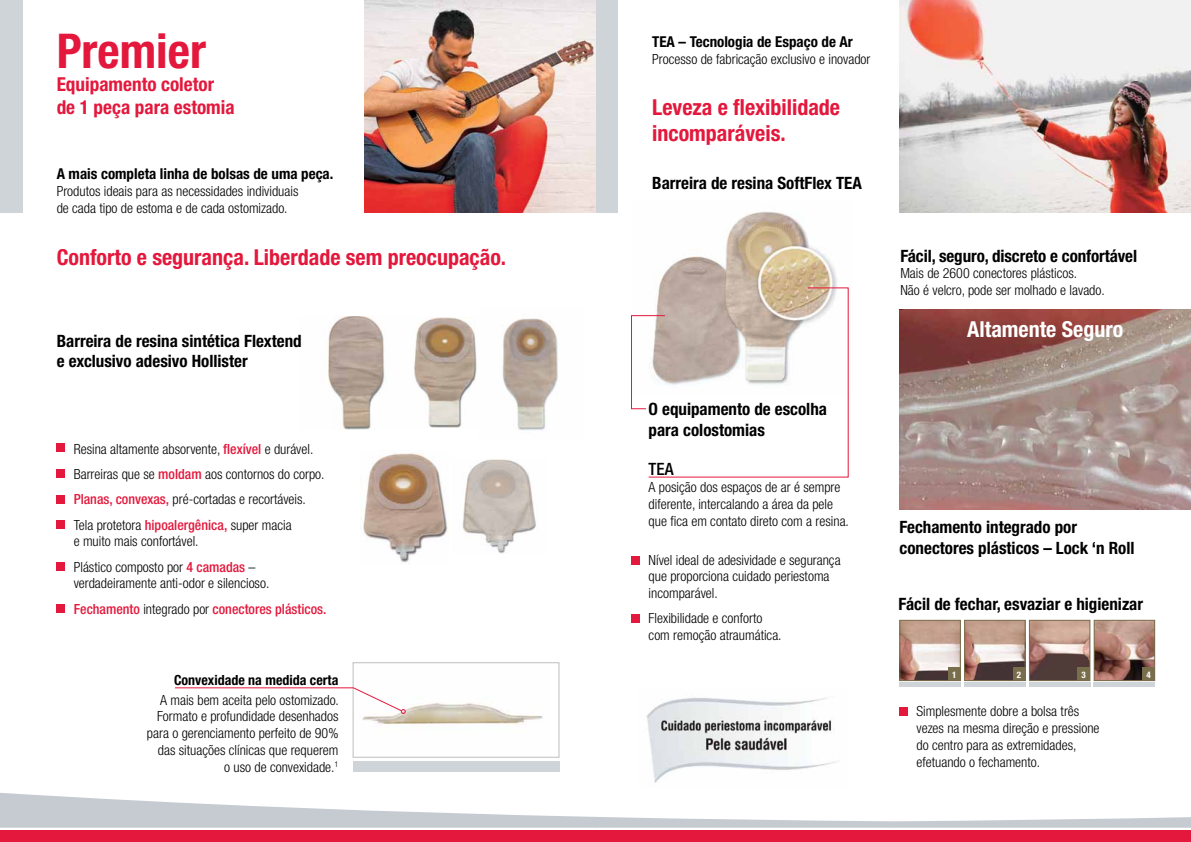
<style>
.page{position:relative;width:1191px;height:842px;background:#fff}
.page>*{position:absolute;margin:0;border:0;box-sizing:border-box;transform-origin:0 0}
.t1{font:700 condensed 48px "Helvetica Neue LT Std";color:#e3183c}
.t2{font:700 condensed 22px/26.4px "Helvetica Neue LT Std";color:#e3183c}
.t3{font:700 condensed 22px "Helvetica Neue LT Std";color:#fff}
.t4{font:700 condensed 19.2px/23px "Helvetica Neue LT Std";color:#e3183c}
.t5{font:700 condensed 17px/20.4px "Helvetica Neue LT Std";color:#000}
.t6{font:500 condensed 17px "Helvetica Neue LT Std";color:#000}
.t7{font:700 condensed 15px "Helvetica Neue LT Std";color:#000}
.t8{font:300 condensed 14px/16.8px "Helvetica Neue LT Std";color:#000}
.t9{font:700 condensed 14px "Helvetica Neue LT Std";color:#000}
.t10{font:700 condensed 9px "Helvetica Neue LT Std";color:#fff}
.s1{font-weight:500;color:#e3183c}
</style>
<div class="page">
<div style="left:0;top:0;width:23px;height:213px;background:#cfd4d8"></div>
<div style="left:595px;top:0;width:23px;height:213px;background:#cfd4d8"></div>
<img style="left:365px;top:0;width:230px;height:213px">
<img style="left:899px;top:0;width:292px;height:213px">
<img style="left:659px;top:211px;width:180px;height:76px">
<img style="left:362px;top:450px;width:87px;height:112px">
<img style="left:328px;top:316px;width:58px;height:114px">
<div style="left:57px;top:444px;width:8px;height:8px;background:#e3183c"></div>
<div style="left:631px;top:556px;width:9px;height:9px;background:#e3183c"></div>
<div style="left:899px;top:707px;width:9px;height:8px;background:#e3183c"></div>
<div style="left:631px;top:614px;width:9px;height:8px;background:#e3183c"></div>
<div style="left:57px;top:469px;width:8px;height:9px;background:#e3183c"></div>
<div style="left:57px;top:495px;width:8px;height:9px;background:#e3183c"></div>
<div style="left:57px;top:520px;width:8px;height:9px;background:#e3183c"></div>
<div style="left:57px;top:562px;width:8px;height:9px;background:#e3183c"></div>
<div style="left:57px;top:605px;width:8px;height:8px;background:#e3183c"></div>
<img style="left:462px;top:459px;width:74px;height:95px">
<img style="left:413px;top:318px;width:64px;height:110px">
<img style="left:502px;top:318px;width:56px;height:113px">
<div style="left:352px;top:761px;width:207px;height:11px;background:#cfd4d8"></div>
<img style="left:362px;top:703px;width:181px;height:28px">
<div style="left:352px;top:662px;width:207px;height:96px;border:1px solid #bcbec0"></div>
<img style="left:646px;top:697px;width:191px;height:86px">
<svg style="left:631px;top:287px;width:218px;height:191px"></svg>
<div style="left:0;top:830px;width:1191px;height:12px;background:#e3183c"></div>
<svg style="left:0;top:792px;width:1191px;height:36px"></svg>
<svg style="left:175px;top:687px;width:231px;height:27px"></svg>
<img style="left:901px;top:622px;width:57px;height:57px">
<div style="left:899px;top:620px;width:61px;height:61px;border:1px solid #796e4c"></div>
<div style="left:899px;top:682px;width:61px;height:5px;background:#cfd4d8"></div>
<div style="left:948px;top:668px;width:12px;height:13px;background:#796e4c"></div>
<img style="left:966px;top:622px;width:57px;height:57px">
<div style="left:964px;top:620px;width:61px;height:61px;border:1px solid #796e4c"></div>
<div style="left:964px;top:682px;width:61px;height:5px;background:#cfd4d8"></div>
<div style="left:1012px;top:668px;width:13px;height:13px;background:#796e4c"></div>
<img style="left:1031px;top:622px;width:57px;height:57px">
<div style="left:1029px;top:620px;width:61px;height:61px;border:1px solid #796e4c"></div>
<div style="left:1029px;top:682px;width:61px;height:5px;background:#cfd4d8"></div>
<div style="left:1077px;top:668px;width:13px;height:13px;background:#796e4c"></div>
<img style="left:1095px;top:622px;width:58px;height:57px">
<div style="left:1093px;top:620px;width:62px;height:61px;border:1px solid #796e4c"></div>
<div style="left:1093px;top:682px;width:62px;height:5px;background:#cfd4d8"></div>
<div style="left:1142px;top:668px;width:13px;height:13px;background:#796e4c"></div>
<img style="left:899px;top:310px;width:292px;height:200px">
<h1 class="t1" style="left:57px;top:22px;width:151px">Premier</h1>
<h3 class="t4" style="left:57px;top:73px;width:179px">Equipamento coletor de 1 peça para estomia</h3>
<p class="t7" style="left:57px;top:165px;width:278px">A mais completa linha de bolsas de uma peça.</p>
<p class="t8" style="left:57px;top:182px;width:243px">Produtos ideais para as necessidades individuais de cada tipo de estoma e de cada ostomizado.</p>
<h2 class="t2" style="left:57px;top:244px;width:451px">Conforto e segurança. Liberdade sem preocupação.</h2>
<p class="t5" style="left:57px;top:330px;width:246px">Barreira de resina sintética Flextend e exclusivo adesivo Hollister</p>
<p class="t8" style="left:74px;top:436px;width:252px;line-height:25.3px">Resina altamente absorvente, <span class="s1">flexível</span> e durável.<br>Barreiras que se <span class="s1">moldam</span> aos contornos do corpo.<br><span class="s1">Planas, convexas,</span> pré-cortadas e recortáveis.<br>Tela protetora <span class="s1">hipoalergênica,</span> super macia</p>
<p class="t8" style="left:74px;top:529px;width:183px;line-height:25.3px">e muito mais confortável.<br>Plástico composto por <span class="s1">4 camadas</span> –</p>
<p class="t8" style="left:74px;top:571px;width:254px;line-height:25.3px">verdadeiramente anti-odor e silencioso.<br><span class="s1">Fechamento</span> integrado por <span class="s1">conectores plásticos.</span></p>
<p class="t9" style="left:174px;top:671px;width:166px">Convexidade na medida certa</p>
<p class="t8" style="left:147px;top:691px;width:193px;text-align:right">A mais bem aceita pelo ostomizado.<br>Formato e profundidade desenhados para o gerenciamento perfeito de 90% das situações clínicas que requerem<br>o uso de convexidade.<sup>1</sup></p>
<p class="t7" style="left:652px;top:32px;width:202px">TEA – Tecnologia de Espaço de Ar</p>
<p class="t8" style="left:652px;top:50px;width:220px">Processo de fabricação exclusivo e inovador</p>
<h2 class="t2" style="left:652px;top:94px;width:189px">Leveza e flexibilidade incomparáveis.</h2>
<p class="t5" style="left:652px;top:173px;width:211px">Barreira de resina SoftFlex TEA</p>
<p class="t5" style="left:648px;top:399px;width:180px">O equipamento de escolha para colostomias</p>
<p class="t6" style="left:648px;top:459px;width:26px">TEA</p>
<p class="t8" style="left:648px;top:478px;width:202px">A posição dos espaços de ar é sempre diferente, intercalando a área da pele que fica em contato direto com a resina.</p>
<p class="t8" style="left:648px;top:551px;width:193px">Nível ideal de adesividade e segurança que proporciona cuidado periestoma incomparável.</p>
<p class="t8" style="left:648px;top:610px;width:134px">Flexibilidade e conforto com remoção atraumática.</p>
<p class="t5" style="left:900px;top:245px;width:238px">Fácil, seguro, discreto e confortável</p>
<p class="t8" style="left:900px;top:265px;width:206px">Mais de 2600 conectores plásticos.<br>Não é velcro, pode ser molhado e lavado.</p>
<h2 class="t3" style="left:967px;top:315px;width:157px">Altamente Seguro</h2>
<p class="t5" style="left:899px;top:517px;width:236px">Fechamento integrado por conectores plásticos – Lock ‘n Roll</p>
<p class="t5" style="left:898px;top:593px;width:246px">Fácil de fechar, esvaziar e higienizar</p>
<p class="t10" style="left:952px;top:669px;width:6px">1</p>
<p class="t10" style="left:1017px;top:669px;width:6px">2</p>
<p class="t10" style="left:1081px;top:669px;width:6px">3</p>
<p class="t10" style="left:1146px;top:669px;width:6px">4</p>
<p class="t8" style="left:916px;top:703px;width:184px">Simplesmente dobre a bolsa três vezes na mesma direção e pressione do centro para as extremidades, efetuando o fechamento.</p>
</div>
